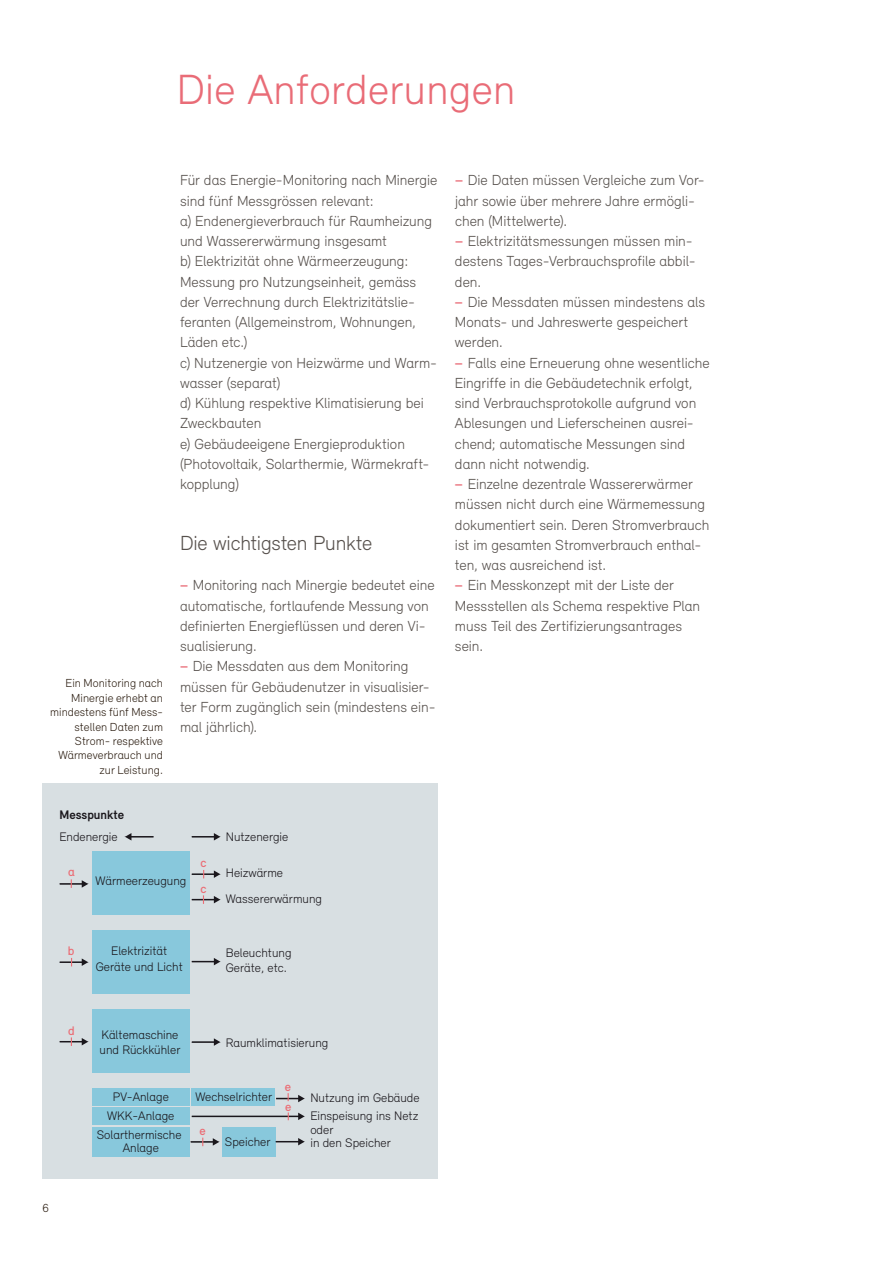
<style>
.page{position:relative;width:893px;height:1263px;background:#fff}
.page>*{position:absolute;margin:0;border:0;box-sizing:border-box;transform-origin:0 0}
.t1{font:300 43.5px "Relevant";letter-spacing:.01em;color:#e96c77}
.t2{font:300 21px "Relevant";letter-spacing:-.01em;color:#57514d}
.t3{font:300 15px/20.2px "Relevant";color:#57514d}
.t4{font:300 12.75px/15.3px "Relevant";color:#1a171c}
.t5{font:700 12.75px "Relevant";color:#1a171c}
.t6{font:500 12.75px/25.5px "Relevant";color:#eb6d75}
.t7{font:300 12px/14.4px "Relevant";letter-spacing:.005em;color:#2e2014;text-align:right}
.s1{font-weight:500;color:#e96c77}
</style>
<div class="page">
<div style="left:43px;top:783px;width:395px;height:396px;background:#d8dfe2"></div>
<div style="left:92px;top:930px;width:98px;height:63px;background:#88c8dc"></div>
<svg style="left:192px;top:958px;width:28px;height:7px"></svg>
<hr style="left:60px;top:961px;width:23px;height:2px;background:#1a171c">
<svg style="left:82px;top:958px;width:6px;height:8px"></svg>
<div style="left:92px;top:1009px;width:98px;height:63px;background:#88c8dc"></div>
<hr style="left:192px;top:1041px;width:23px;height:2px;background:#1a171c">
<svg style="left:214px;top:1038px;width:6px;height:8px"></svg>
<svg style="left:60px;top:1037px;width:28px;height:9px"></svg>
<div style="left:92px;top:851px;width:98px;height:64px;background:#88c8dc"></div>
<hr style="left:60px;top:883px;width:23px;height:2px;background:#1a171c">
<svg style="left:82px;top:880px;width:6px;height:8px"></svg>
<hr style="left:192px;top:873px;width:23px;height:2px;background:#1a171c">
<svg style="left:214px;top:870px;width:6px;height:8px"></svg>
<svg style="left:192px;top:895px;width:28px;height:9px"></svg>
<hr style="left:191px;top:1141px;width:23px;height:2px;background:#1a171c">
<svg style="left:213px;top:1138px;width:6px;height:8px"></svg>
<div style="left:92px;top:1089px;width:98px;height:17px;background:#88c8dc"></div>
<div style="left:92px;top:1108px;width:98px;height:17px;background:#88c8dc"></div>
<div style="left:92px;top:1127px;width:98px;height:29px;background:#88c8dc"></div>
<div style="left:192px;top:1089px;width:83px;height:17px;background:#88c8dc"></div>
<div style="left:222px;top:1127px;width:53px;height:29px;background:#88c8dc"></div>
<svg style="left:276px;top:1093px;width:29px;height:9px"></svg>
<hr style="left:192px;top:1115px;width:107px;height:2px;background:#1a171c">
<svg style="left:298px;top:1113px;width:7px;height:7px"></svg>
<svg style="left:276px;top:1138px;width:29px;height:7px"></svg>
<svg style="left:192px;top:833px;width:28px;height:7px"></svg>
<svg style="left:125px;top:833px;width:29px;height:7px"></svg>
<h1 class="t1" style="left:177px;top:64px;width:340px">Die Anforderungen</h1>
<p class="t7" style="left:50px;top:676px;width:114px">Ein Monitoring nach<br>Minergie erhebt an mindestens fünf Mess&shy;stellen Daten zum<br>Strom- respektive<br>Wärmeverbrauch und zur Leistung.</p>
<p class="t5" style="left:59px;top:807px;width:66px">Messpunkte</p>
<p class="t3" style="left:180px;top:170px;width:259px">Für das Energie-Monitoring nach Minergie sind fünf Messgrössen relevant:<br>a) Endenergieverbrauch für Raumheizung und Wassererwärmung insgesamt<br>b) Elektrizität ohne Wärmeerzeugung:<br>Messung pro Nutzungseinheit, gemäss der Verrechnung durch Elektrizitätslie&shy;feranten (Allgemeinstrom, Wohnungen,<br>Läden etc.)<br>c) Nutzenergie von Heizwärme und Warm&shy;wasser (separat)<br>d) Kühlung respektive Klimatisierung bei<br>Zweckbauten<br>e) Gebäudeeigene Energieproduktion (Photovoltaik, Solarthermie, Wärmekraft&shy;kopplung)</p>
<h2 class="t2" style="left:180px;top:530px;width:194px">Die wichtigsten Punkte</h2>
<p class="t3" style="left:180px;top:575px;width:257px"><span class="s1">−</span> Monitoring nach Minergie bedeutet eine automatische, fortlaufende Messung von definierten Energieflüssen und deren Vi&shy;sualisierung.<br><span class="s1">−</span> Die Messdaten aus dem Monitoring müssen für Gebäudenutzer in visualisier&shy;ter Form zugänglich sein (mindestens ein&shy;mal jährlich).</p>
<p class="t3" style="left:455px;top:170px;width:256px"><span class="s1">−</span> Die Daten müssen Vergleiche zum Vor&shy;jahr sowie über mehrere Jahre ermögli&shy;chen (Mittelwerte).<br><span class="s1">−</span> Elektrizitätsmessungen müssen min&shy;destens Tages-Verbrauchsprofile abbil&shy;den.<br><span class="s1">−</span> Die Messdaten müssen mindestens als Monats- und Jahreswerte gespeichert werden.<br><span class="s1">−</span> Falls eine Erneuerung ohne wesentliche Eingriffe in die Gebäudetechnik erfolgt, sind Verbrauchsprotokolle aufgrund von Ablesungen und Lieferscheinen ausrei&shy;chend; automatische Messungen sind dann nicht notwendig.<br><span class="s1">−</span> Einzelne dezentrale Wassererwärmer müssen nicht durch eine Wärmemessung dokumentiert sein. Deren Stromverbrauch ist im gesamten Stromverbrauch enthal&shy;ten, was ausreichend ist.<br><span class="s1">−</span> Ein Messkonzept mit der Liste der Messstellen als Schema respektive Plan muss Teil des Zertifizierungsantrages sein.</p>
<p class="t4" style="left:59px;top:829px;width:60px">Endenergie</p>
<p class="t4" style="left:226px;top:829px;width:64px">Nutzenergie</p>
<p class="t6" style="left:68px;top:859px;width:8px">a</p>
<p class="t6" style="left:200px;top:850px;width:8px">c c</p>
<p class="t4" style="left:96px;top:873px;width:92px">Wärmeerzeugung</p>
<p class="t4" style="left:226px;top:860px;width:98px;line-height:25.8px">Heizwärme<br>Wassererwärmung</p>
<p class="t6" style="left:68px;top:938px;width:8px">b</p>
<p class="t6" style="left:68px;top:1017px;width:8px">d</p>
<p class="t7" style="left:43px;top:1201px;width:8px">6</p>
<p class="t4" style="left:96px;top:943px;width:89px;text-align:center">Elektrizität<br>Geräte und Licht</p>
<p class="t4" style="left:226px;top:945px;width:67px">Beleuchtung<br>Geräte, etc.</p>
<p class="t4" style="left:100px;top:1027px;width:82px">Kältemaschine und Rückkühler</p>
<p class="t4" style="left:226px;top:1034px;width:104px">Raumklimatisierung</p>
<p class="t4" style="left:97px;top:1087px;width:86px;line-height:18.9px;text-align:center">PV-Anlage<br>WKK-Anlage<br>Solarthermische</p>
<p class="t4" style="left:123px;top:1140px;width:38px">Anlage</p>
<p class="t4" style="left:195px;top:1089px;width:78px">Wechselrichter</p>
<p class="t4" style="left:225px;top:1133px;width:47px">Speicher</p>
<p class="t6" style="left:200px;top:1117px;width:8px">e</p>
<p class="t6" style="left:285px;top:1077px;width:8px;line-height:20.1px">e e</p>
<p class="t4" style="left:310px;top:1090px;width:111px">Nutzung im Gebäude</p>
<p class="t4" style="left:310px;top:1109px;width:109px;line-height:13.5px">Einspeisung ins Netz oder<br>in den Speicher</p>
</div>
